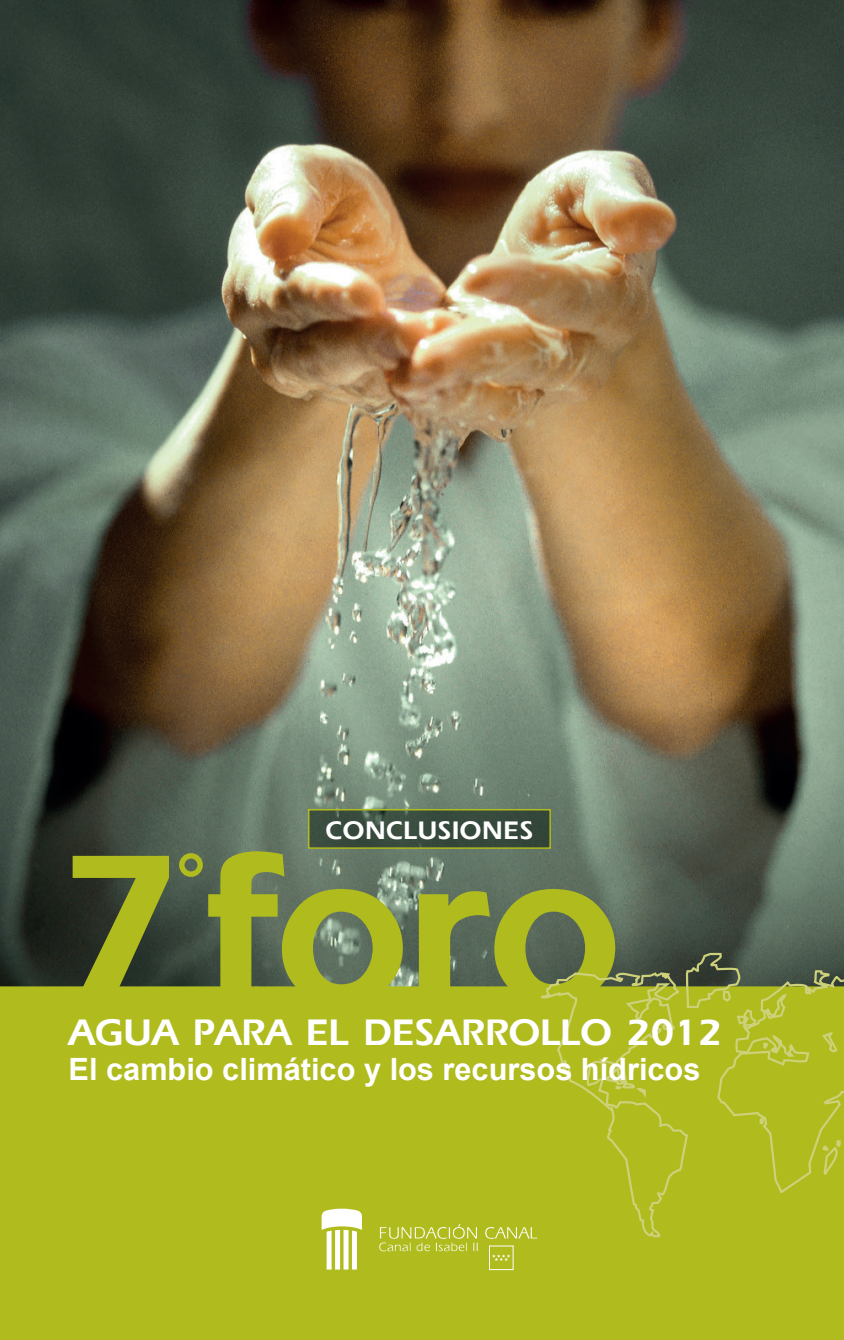
<style>
.page{position:relative;width:844px;height:1340px;background:#fff}
.page>*{position:absolute;margin:0;border:0;box-sizing:border-box;transform-origin:0 0}
.t1{font:700 220.15px "Ergoe";color:#b0bb1d}
.t2{font:700 37.98px "Ergoe";color:#fff}
.t3{font:700 30.62px "Arial";color:#fff}
.t4{font:700 26.07px "Ergoe";letter-spacing:.02em;color:#fff}
.s1{font-size:201.08px}
</style>
<div class="page">
<div style="left:0;top:65px;width:843px;height:1274px;background:#b0bb1d"></div>
<img style="left:0;top:0;width:843px;height:986px">
<svg style="left:321px;top:1208px;width:41px;height:61px"></svg>
<svg style="left:379px;top:1224px;width:158px;height:36px"></svg>
<div style="left:179px;top:853px;width:24px;height:23px;border:5px solid #b0bb1d;border-radius:50%"></div>
<svg style="left:540px;top:951px;width:303px;height:287px"></svg>
<div style="left:311px;top:812px;width:236px;height:34px;background:#37493d"></div>
<div style="left:308px;top:809px;width:242px;height:40px;border:2px solid #b0bb1d"></div>
<p class="t4" style="left:325px;top:815px;width:209px">CONCLUSIONES</p>
<h1 class="t1" style="left:58px;top:804px;width:565px"><span class="s1">7</span>foro</h1>
<p class="t2" style="left:69px;top:1010px;width:655px">AGUA PARA EL DESARROLLO 2012</p>
<p class="t3" style="left:69px;top:1047px;width:633px">El cambio climático y los recursos hídricos</p>
</div>
